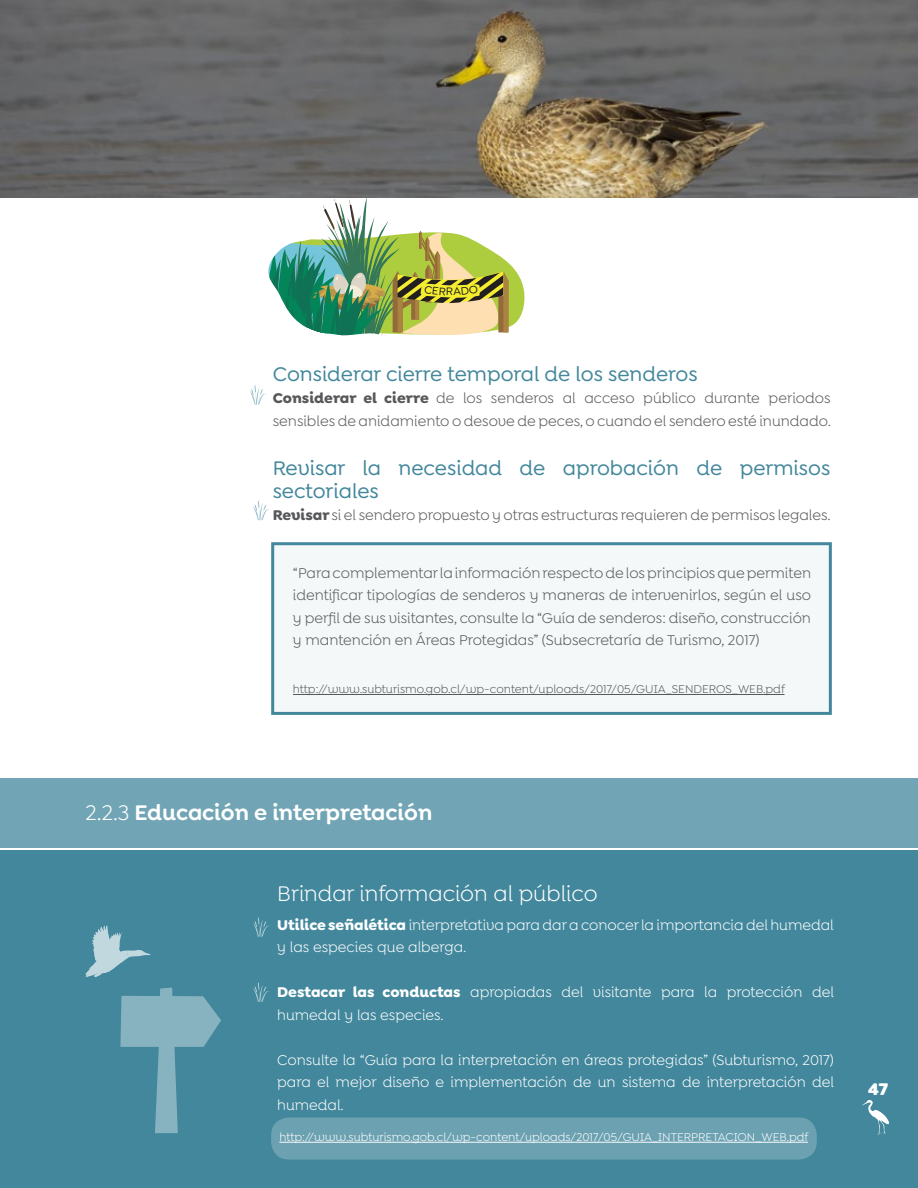
<style>
.page{position:relative;width:918px;height:1188px;background:#fff}
.page>*{position:absolute;margin:0;border:0;box-sizing:border-box;transform-origin:0 0}
.t1{font:600 22.5px "Goldplay Alt";color:#fff}
.t2{font:22.5px "Goldplay Alt";color:#fff}
.t3{font:500 21px/22.5px "Goldplay Alt";color:#42879c}
.t4{font:900 18px "Goldplay Alt";color:#fff}
.t5{font:15px/22.5px "Goldplay Alt";color:#57585a}
.t6{font:15px/22.5px "Goldplay Alt";color:#fff}
.t7{font:12px "Goldplay Alt";color:#fff}
.t8{font:12px "Goldplay Alt";color:#57585a}
.t9{font:500 11.55px "Goldplay";color:#231f20}
.s1{font-weight:700}
.s2{font-weight:400}
</style>
<div class="page">
<div style="left:0;top:778px;width:918px;height:70px;background:#71a5b5"></div>
<div style="left:0;top:850px;width:918px;height:338px;background:#42879c"></div>
<svg style="left:253px;top:500px;width:17px;height:20px"></svg>
<img style="left:0;top:0;width:918px;height:197px">
<svg style="left:120px;top:988px;width:101px;height:145px"></svg>
<svg style="left:85px;top:925px;width:66px;height:52px"></svg>
<svg style="left:253px;top:917px;width:16px;height:20px"></svg>
<svg style="left:253px;top:982px;width:17px;height:20px"></svg>
<svg style="left:862px;top:1100px;width:28px;height:35px"></svg>
<div style="left:271px;top:542px;width:561px;height:173px;background:#f4f8f9;border:3px solid #42879c"></div>
<hr style="left:293px;top:694px;width:492px;height:1px;background:#57585a">
<div style="left:271px;top:1117px;width:546px;height:43px;background:#6ba1b1;border-radius:18px"></div>
<hr style="left:279px;top:1142px;width:529px;height:1px;background:#fff">
<svg style="left:210px;top:197px;width:316px;height:208px"></svg>
<p class="t9" style="left:446px;top:285px;width:9px">R</p>
<h2 class="t3" style="left:273px;top:362px;width:426px">Considerar cierre temporal de los senderos</h2>
<p class="t5" style="left:273px;top:387px;width:560px"><span class="s1">Considerar el cierre</span> de los senderos al acceso público durante periodos sensibles de anidamiento o desove de peces, o cuando el sendero esté inundado.</p>
<h2 class="t3" style="left:273px;top:457px;width:559px">Revisar la necesidad de aprobación de permisos sectoriales</h2>
<p class="t5" style="left:273px;top:504px;width:559px"><span class="s1">Revisar</span> si el sendero propuesto y otras estructuras requieren de permisos legales.</p>
<p class="t5" style="left:293px;top:562px;width:520px;text-align:justify">“Para complementar la información respecto de los principios que permiten identificar tipologías de senderos y maneras de intervenirlos, según el uso y perfil de sus visitantes, consulte la “Guía de senderos: diseño, construcción y mantención en Áreas Protegidas” (Subsecretaría de Turismo, 2017)</p>
<p class="t8" style="left:293px;top:683px;width:388px">http://www.subturismo.gob.cl/wp-content/uploads/2017/05/GU IA_SENDEROS</p>
<p class="t8" style="left:732px;top:683px;width:54px">_WEB.pdf</p>
<h1 class="t1" style="left:86px;top:799px;width:348px"><span class="s2">2.2.3</span> Educación e interpretación</h1>
<h1 class="t2" style="left:277px;top:881px;width:322px">Brindar información al público</h1>
<p class="t6" style="left:277px;top:914px;width:558px"><span class="s1">Utilice señalética</span> interpretativa para dar a conocer la importancia del humedal y las especies que alberga.</p>
<p class="t6" style="left:277px;top:981px;width:558px"><span class="s1">Destacar las conductas</span> apropiadas del visitante para la protección del humedal y las especies.</p>
<p class="t6" style="left:277px;top:1049px;width:558px;text-align:justify">Consulte la “Guía para la interpretación en áreas protegidas” (Subturismo, 2017) para el mejor diseño e implementación de un sistema de interpretación del humedal.</p>
<p class="t7" style="left:279px;top:1130px;width:391px">http://www.subturismo.gob.cl/wp-content/uploads/2017/05/GU IA_INTER</p>
<p class="t7" style="left:691px;top:1130px;width:15px">PRETA</p>
<p class="t7" style="left:726px;top:1130px;width:84px">CION _WEB.pdf</p>
<p class="t4" style="left:868px;top:1077px;width:22px">47</p>
</div>
